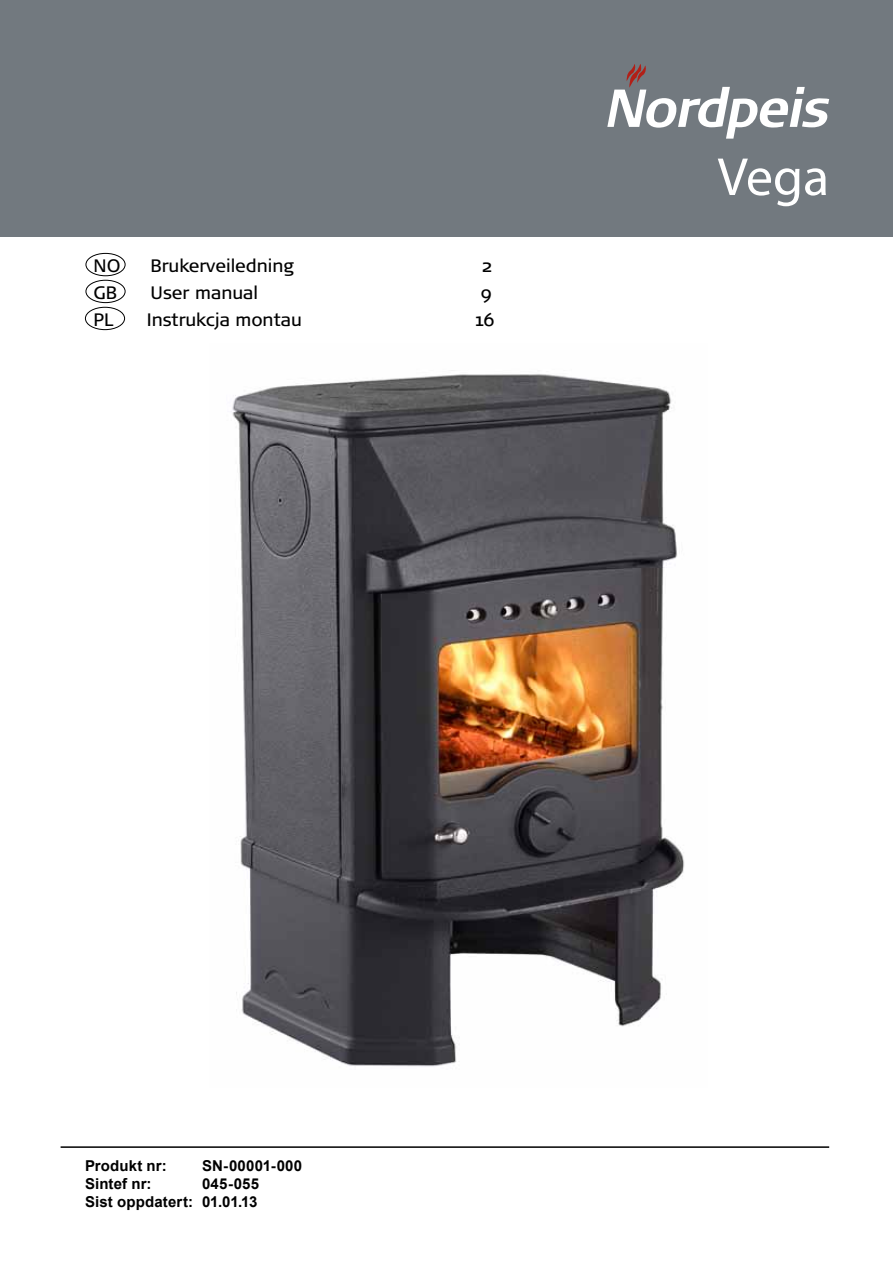
<style>
.page{position:relative;width:893px;height:1263px;background:#fff}
.page>*{position:absolute;margin:0;border:0;box-sizing:border-box;transform-origin:0 0}
.t1{font:54px "Myriad Pro";color:#fff}
.t2{font:18px "Signa Normal";color:#000}
.t3{font:700 15px/18px "Arial";letter-spacing:.01em;color:#000;text-align:right}
</style>
<div class="page">
<div style="left:0;top:0;width:893px;height:236px;background:#72797f"></div>
<svg style="left:607px;top:64px;width:222px;height:75px"></svg>
<div style="left:86px;top:253px;width:39px;height:23px;border:1px solid #000;border-radius:50%"></div>
<hr style="left:61px;top:1146px;width:768px;height:2px;background:#000">
<img style="left:231px;top:370px;width:454px;height:697px">
<div style="left:86px;top:280px;width:39px;height:23px;border:1px solid #000;border-radius:50%"></div>
<div style="left:85px;top:307px;width:40px;height:23px;border:1px solid #000;border-radius:50%"></div>
<p class="t2" style="left:94px;top:255px;width:28px">NO</p>
<p class="t2" style="left:151px;top:255px;width:145px">Brukerveiledning</p>
<p class="t2" style="left:481px;top:255px;width:12px">2</p>
<p class="t2" style="left:94px;top:282px;width:25px">GB</p>
<p class="t2" style="left:151px;top:282px;width:109px">User manual</p>
<p class="t2" style="left:481px;top:282px;width:12px">9</p>
<p class="t2" style="left:94px;top:309px;width:21px">PL</p>
<p class="t2" style="left:147px;top:309px;width:157px">Instrukcja montażu</p>
<p class="t2" style="left:475px;top:309px;width:21px">16</p>
<h1 class="t1" style="left:718px;top:144px;width:113px">Vega</h1>
<p class="t3" style="left:85px;top:1157px;width:83px">Produkt nr:</p>
<p class="t3" style="left:202px;top:1157px;width:102px">SN-00001-000</p>
<p class="t3" style="left:85px;top:1175px;width:68px">Sintef nr:</p>
<p class="t3" style="left:85px;top:1175px;width:176px">045-055<br>Sist oppdatert: 01.01.13</p>
</div>
